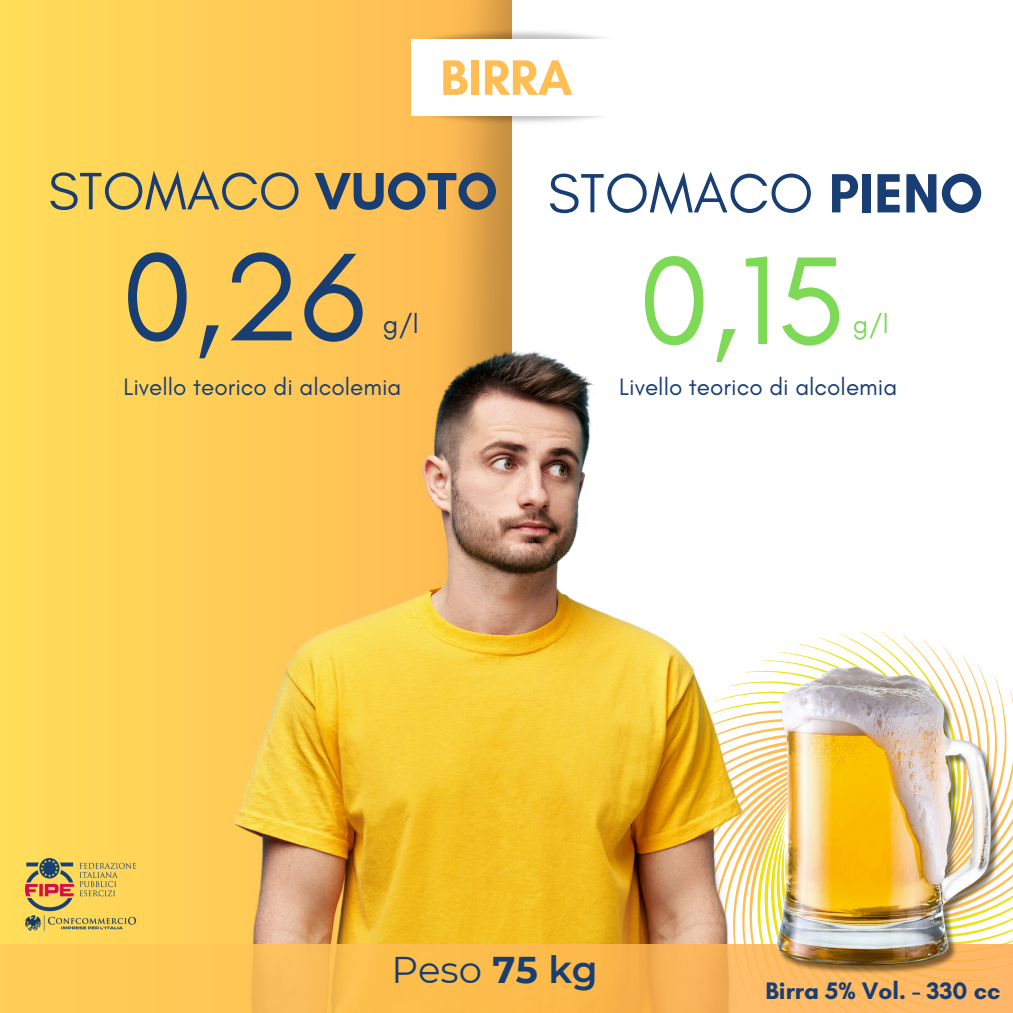
<style>
.page{position:relative;width:1013px;height:1013px;background:#fff}
.page>*{position:absolute;margin:0;border:0;box-sizing:border-box;transform-origin:0 0}
.t1{font:127.25px "Glacial Indifference";color:#193e73}
.t2{font:127.25px "Glacial Indifference";color:#7ed957}
.t3{font:56.25px "Glacial Indifference";color:#193e73}
.t4{font:53.5px "Glacial Indifference";color:#193e73}
.t5{font:700 50.62px "Glacial Indifference";color:#ffbe54}
.t6{font:37.12px "Montserrat";color:#193e73}
.t7{font:26.88px "Glacial Indifference";color:#193e73}
.t8{font:26.88px "Glacial Indifference";color:#7ed957}
.t9{font:24.38px "Glacial Indifference";color:#193e73}
.t10{font:700 24.38px "Glacial Indifference";color:#193e73}
.s1{font-weight:700}
.s2{font-weight:600}
</style>
<div class="page">
<svg style="left:0;top:0;width:353px;height:944px;background:#ffd457"></svg>
<img style="left:353px;top:0;width:159px;height:285px">
<svg style="left:866px;top:632px;width:146px;height:312px"></svg>
<img style="left:85px;top:285px;width:781px;height:659px">
<img style="left:407px;top:96px;width:195px;height:40px">
<img style="left:407px;top:19px;width:198px;height:40px">
<div style="left:411px;top:39px;width:212px;height:77px;background:#fff"></div>
<svg style="left:0;top:944px;width:1012px;height:68px;background:#fcbe55"></svg>
<img style="left:25px;top:858px;width:111px;height:72px">
<img style="left:775px;top:664px;width:227px;height:315px">
<p class="t5" style="left:440px;top:47px;width:134px">BIRRA</p>
<p class="t4" style="left:48px;top:158px;width:451px">STOMACO <span class="s1">VUOTO</span></p>
<p class="t3" style="left:547px;top:159px;width:437px">STOMACO <span class="s1">PIENO</span></p>
<h2 class="t1" style="left:122px;top:219px;width:246px">0,26</h2>
<h3 class="t2" style="left:638px;top:223px;width:209px">0,15</h3>
<p class="t9" style="left:123px;top:371px;width:279px">Livello teorico di alcolemia</p>
<h1 class="t9" style="left:619px;top:371px;width:279px">Livello teorico di alcolemia</h1>
<p class="t7" style="left:383px;top:307px;width:37px">g/l</p>
<p class="t8" style="left:853px;top:307px;width:37px">g/l</p>
<h1 class="t6" style="left:391px;top:946px;width:208px">Peso <span class="s1">75</span> <span class="s2">kg</span></h1>
<h3 class="t10" style="left:765px;top:975px;width:237px">Birra 5% Vol. - 330 cc</h3>
</div>
